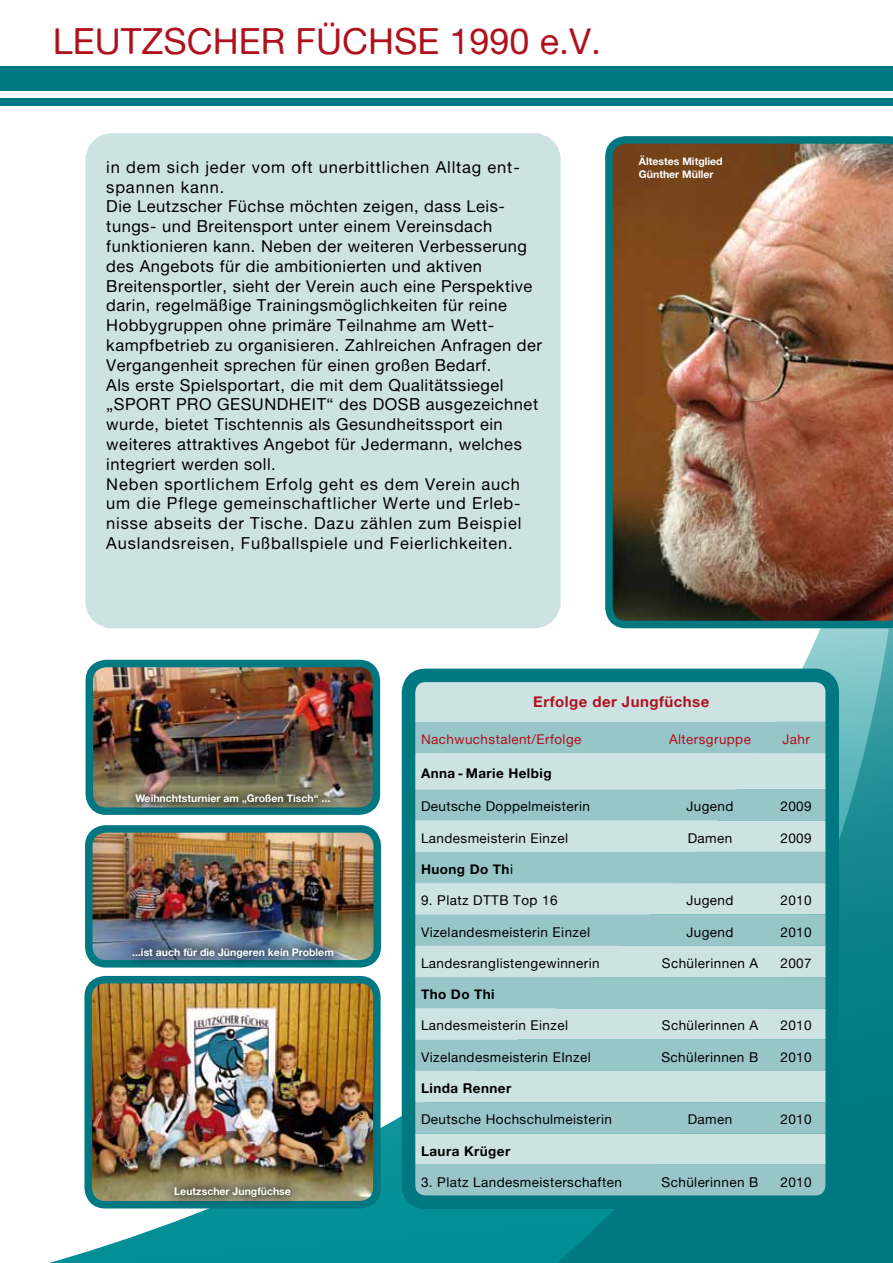
<style>
.page{position:relative;width:893px;height:1263px;background:#fff}
.page>*{position:absolute;margin:0;border:0;box-sizing:border-box;transform-origin:0 0}
.t1{font:36px "Alte Haas Grotesk";color:#af111d}
.t2{font:16.5px/19.8px "Alte Haas Grotesk";letter-spacing:.03em;color:#000}
.t3{font:15px "Alte Haas Grotesk Bold";letter-spacing:.03em;color:#af111d}
.t4{font:13.5px "Alte Haas Grotesk";letter-spacing:.03em;color:#000}
.t5{font:13.5px "Alte Haas Grotesk Bold";letter-spacing:.03em;color:#000}
.t6{font:13.5px "Alte Haas Grotesk";letter-spacing:.03em;color:#af111d}
.t7{font:10.5px/12.6px "Alte Haas Grotesk Bold";color:#fff}
.s1{font-family:"Alte Haas Grotesk"}
</style>
<div class="page">
<div style="left:0;top:66px;width:893px;height:24px;background:#007881"></div>
<div style="left:0;top:98px;width:893px;height:7px;background:#007881"></div>
<svg style="left:49px;top:628px;width:494px;height:635px"></svg>
<div style="left:104px;top:152px;width:438px;height:457px;background:#cde2e3;border-radius:8px"></div>
<div style="left:85px;top:133px;width:476px;height:495px;border:38px solid #cde2e3;border-radius:8px"></div>
<img style="left:88px;top:980px;width:289px;height:225px">
<div style="left:84px;top:976px;width:297px;height:232px;border:8px solid #007881;border-radius:17px"></div>
<img style="left:89px;top:829px;width:288px;height:135px">
<div style="left:85px;top:825px;width:296px;height:142px;border:8px solid #007881;border-radius:17px"></div>
<img style="left:605px;top:136px;width:288px;height:239px">
<img style="left:119px;top:935px;width:222px;height:32px">
<svg style="left:162px;top:1175px;width:138px;height:32px;background:#6c7b62"></svg>
<img style="left:543px;top:375px;width:350px;height:888px">
<img style="left:89px;top:663px;width:287px;height:148px">
<div style="left:86px;top:660px;width:294px;height:155px;border:8px solid #007881;border-radius:17px"></div>
<div style="left:417px;top:684px;width:407px;height:38px;background:#cde2e3"></div>
<svg style="left:417px;top:722px;width:407px;height:472px;background:#b0d2d4"></svg>
<svg style="left:122px;top:781px;width:216px;height:31px;background:#67735e"></svg>
<div style="left:402px;top:669px;width:437px;height:540px;border:14px solid #007881;border-radius:17px"></div>
<h1 class="t1" style="left:53px;top:20px;width:550px">LEUTZSCHER FÜCHSE 1990 e.V.</h1>
<p class="t2" style="left:106px;top:157px;width:437px">in dem sich jeder vom oft unerbittlichen Alltag ent&shy;spannen kann.<br>Die Leutzscher Füchse möchten zeigen, dass Leis&shy;tungs- und Breitensport unter einem Vereinsdach funktionieren kann. Neben der weiteren Verbesserung des Angebots für die ambitionierten und aktiven Breitensportler, sieht der Verein auch eine Perspektive darin, regelmäßige Trainingsmöglichkeiten für reine Hobbygruppen ohne primäre Teilnahme am Wett&shy;kampfbetrieb zu organisieren. Zahlreichen Anfragen der Vergangenheit sprechen für einen großen Bedarf.<br>Als erste Spielsportart, die mit dem Qualitätssiegel „SPORT PRO GESUNDHEIT“ des DOSB ausgezeichnet wurde, bietet Tischtennis als Gesundheitssport ein weiteres attraktives Angebot für Jedermann, welches integriert werden soll.<br>Neben sportlichem Erfolg geht es dem Verein auch um die Pflege gemeinschaftlicher Werte und Erleb&shy;nisse abseits der Tische. Dazu zählen zum Beispiel Auslandsreisen, Fußballspiele und Feierlichkeiten.</p>
<p class="t7" style="left:639px;top:155px;width:85px">Ältestes Mitglied<br>Günther Müller</p>
<p class="t7" style="left:135px;top:792px;width:196px">Weihnchtsturnier am „Großen Tisch“ ...</p>
<p class="t7" style="left:132px;top:945px;width:203px">...ist auch für die Jüngeren kein Problem</p>
<p class="t7" style="left:174px;top:1185px;width:118px">Leutzscher Jungfüchse</p>
<p class="t3" style="left:533px;top:692px;width:178px">Erfolge der Jungfüchse</p>
<p class="t6" style="left:421px;top:731px;width:162px">Nachwuchstalent/Erfolge</p>
<p class="t6" style="left:669px;top:731px;width:83px">Altersgruppe</p>
<p class="t6" style="left:782px;top:731px;width:29px">Jahr</p>
<p class="t5" style="left:421px;top:765px;width:132px">Anna - Marie Helbig</p>
<p class="t4" style="left:421px;top:798px;width:170px">Deutsche Doppelmeisterin</p>
<p class="t4" style="left:686px;top:798px;width:49px">Jugend</p>
<p class="t4" style="left:780px;top:798px;width:33px">2009</p>
<p class="t4" style="left:421px;top:830px;width:149px">Landesmeisterin Einzel</p>
<p class="t4" style="left:688px;top:830px;width:46px">Damen</p>
<p class="t4" style="left:780px;top:830px;width:33px">2009</p>
<p class="t5" style="left:421px;top:861px;width:93px">Huong Do Th<span class="s1">i</span></p>
<p class="t4" style="left:421px;top:892px;width:138px">9. Platz DTTB Top 16</p>
<p class="t4" style="left:686px;top:892px;width:49px">Jugend</p>
<p class="t4" style="left:780px;top:892px;width:33px">2010</p>
<p class="t4" style="left:421px;top:924px;width:171px">Vizelandesmeisterin Einzel</p>
<p class="t4" style="left:686px;top:924px;width:49px">Jugend</p>
<p class="t4" style="left:780px;top:924px;width:33px">2010</p>
<p class="t4" style="left:421px;top:955px;width:180px">Landesranglistengewinnerin</p>
<p class="t4" style="left:662px;top:955px;width:98px">Schülerinnen A</p>
<p class="t4" style="left:780px;top:955px;width:33px">2007</p>
<p class="t5" style="left:421px;top:986px;width:75px">Tho Do Thi</p>
<p class="t4" style="left:421px;top:1017px;width:149px">Landesmeisterin Einzel</p>
<p class="t4" style="left:662px;top:1017px;width:98px">Schülerinnen A</p>
<p class="t4" style="left:780px;top:1017px;width:33px">2010</p>
<p class="t4" style="left:421px;top:1049px;width:171px">Vizelandesmeisterin EInzel</p>
<p class="t4" style="left:661px;top:1049px;width:98px">Schülerinnen B</p>
<p class="t4" style="left:780px;top:1049px;width:33px">2010</p>
<p class="t5" style="left:421px;top:1080px;width:92px">Linda Renner</p>
<p class="t4" style="left:421px;top:1111px;width:192px">Deutsche Hochschulmeisterin</p>
<p class="t4" style="left:688px;top:1111px;width:46px">Damen</p>
<p class="t4" style="left:780px;top:1111px;width:33px">2010</p>
<p class="t5" style="left:421px;top:1142px;width:91px">Laura Krüger</p>
<p class="t4" style="left:421px;top:1174px;width:202px">3. Platz Landesmeisterschaften</p>
<p class="t4" style="left:662px;top:1174px;width:98px">Schülerinnen B</p>
<p class="t4" style="left:780px;top:1174px;width:33px">2010</p>
</div>
